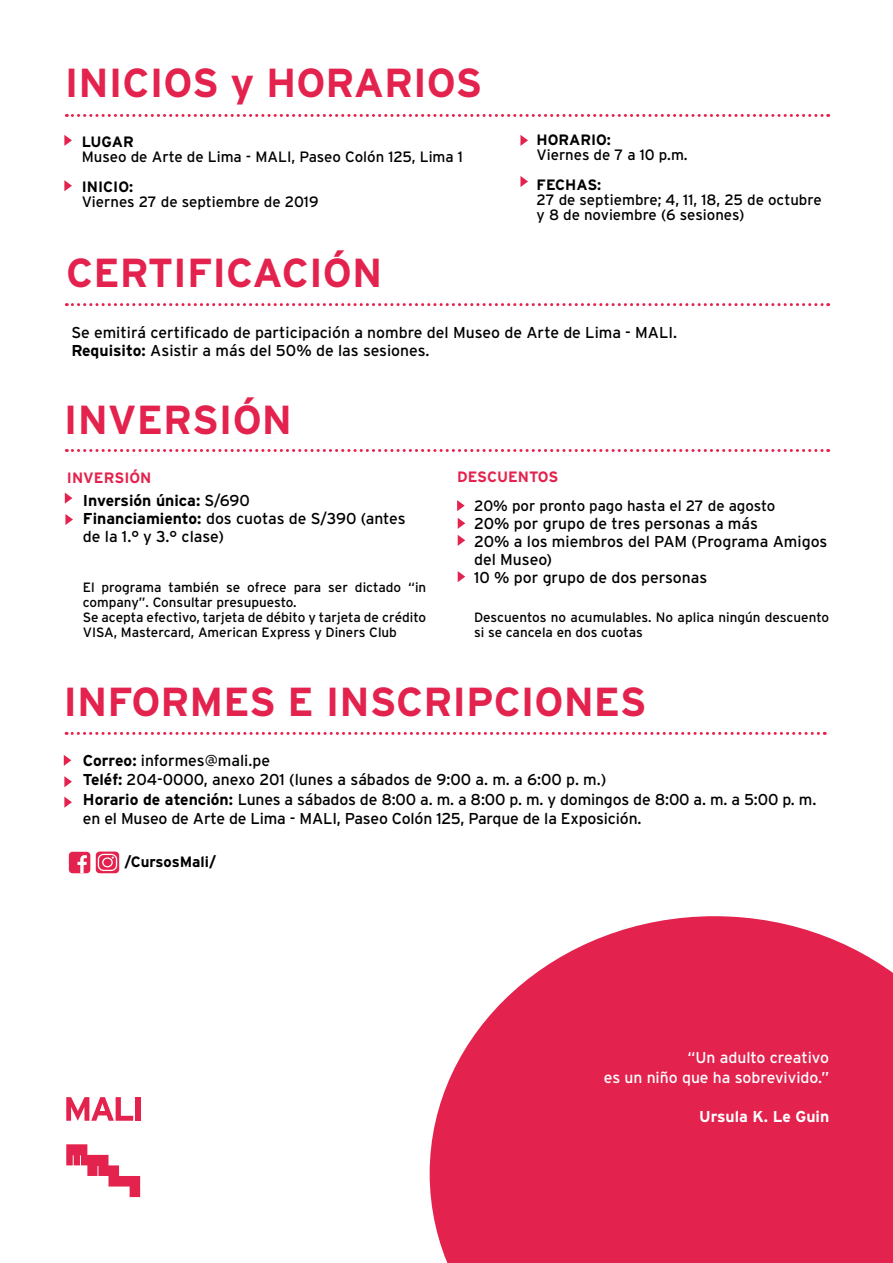
<style>
.page{position:relative;width:893px;height:1263px;background:#fff}
.page>*{position:absolute;margin:0;border:0;box-sizing:border-box;transform-origin:0 0}
.t1{font:700 40.5px "Interstate";color:#e3234e}
.t2{font:15.75px/18px "Interstate";color:#000}
.t3{font:15.75px/19.5px "Interstate";color:#fff;text-align:right}
.t4{font:700 15.75px "Interstate";color:#fff}
.t5{font:15px/15px "Interstate";color:#000}
.t6{font:700 15px "Interstate";color:#000}
.t7{font:700 15px "Interstate";color:#e3234e}
.t8{font:13.5px/15px "Interstate";color:#000}
.s1{font-weight:700}
</style>
<div class="page">
<svg style="left:430px;top:916px;width:463px;height:347px;background:#e63d63"></svg>
<div style="left:135px;top:1097px;width:5px;height:24px;background:#e3234e"></div>
<svg style="left:66px;top:1097px;width:67px;height:24px"></svg>
<svg style="left:66px;top:1144px;width:74px;height:53px"></svg>
<svg style="left:65px;top:493px;width:7px;height:11px"></svg>
<svg style="left:64px;top:755px;width:7px;height:11px"></svg>
<svg style="left:457px;top:500px;width:8px;height:11px"></svg>
<svg style="left:65px;top:514px;width:8px;height:11px"></svg>
<svg style="left:64px;top:776px;width:8px;height:11px"></svg>
<svg style="left:458px;top:518px;width:7px;height:11px"></svg>
<svg style="left:458px;top:535px;width:7px;height:11px"></svg>
<svg style="left:458px;top:571px;width:7px;height:11px"></svg>
<svg style="left:64px;top:797px;width:8px;height:11px"></svg>
<svg style="left:66px;top:449px;width:763px;height:3px"></svg>
<svg style="left:66px;top:303px;width:763px;height:3px"></svg>
<svg style="left:66px;top:114px;width:763px;height:3px"></svg>
<svg style="left:66px;top:732px;width:759px;height:3px"></svg>
<div style="left:69px;top:852px;width:21px;height:21px;background:#e3234e;border-radius:4px"></div>
<svg style="left:78px;top:855px;width:9px;height:18px"></svg>
<svg style="left:96px;top:851px;width:23px;height:22px"></svg>
<svg style="left:98px;top:854px;width:19px;height:17px"></svg>
<svg style="left:520px;top:135px;width:8px;height:11px"></svg>
<svg style="left:64px;top:135px;width:8px;height:11px"></svg>
<svg style="left:520px;top:176px;width:8px;height:11px"></svg>
<svg style="left:64px;top:180px;width:8px;height:11px"></svg>
<h1 class="t1" style="left:65px;top:60px;width:419px">INICIOS y HORARIOS</h1>
<p class="t6" style="left:82px;top:134px;width:54px">LUGAR</p>
<p class="t5" style="left:82px;top:149px;width:383px">Museo de Arte de Lima - MALI, Paseo Colón 125, Lima 1</p>
<p class="t6" style="left:82px;top:179px;width:53px">INICIO:</p>
<p class="t5" style="left:82px;top:194px;width:238px">Viernes 27 de septiembre de 2019</p>
<h1 class="t1" style="left:66px;top:250px;width:317px">CERTIFICACIÓN</h1>
<p class="t2" style="left:71px;top:323px;width:607px">Se emitirá certificado de participación a nombre del Museo de Arte de Lima - MALI.<br><span class="s1">Requisito:</span> Asistir a más del 50% de las sesiones.</p>
<p class="t6" style="left:537px;top:131px;width:76px">HORARIO:</p>
<p class="t5" style="left:537px;top:147px;width:153px">Viernes de 7 a 10 p.m.</p>
<p class="t6" style="left:537px;top:176px;width:66px">FECHAS:</p>
<p class="t5" style="left:537px;top:192px;width:286px">27 de septiembre; 4, 11, 18, 25 de octubre y 8 de noviembre (6 sesiones)</p>
<h1 class="t1" style="left:64px;top:397px;width:230px">INVERSIÓN</h1>
<p class="t7" style="left:67px;top:469px;width:86px">INVERSIÓN</p>
<p class="t7" style="left:457px;top:468px;width:103px">DESCUENTOS</p>
<p class="t2" style="left:83px;top:491px;width:324px"><span class="s1">Inversión única:</span> S/690<br><span class="s1">Financiamiento:</span> dos cuotas de S/390 (antes de la 1.° y 3.° clase)</p>
<p class="t5" style="left:474px;top:498px;width:303px">20% por pronto pago hasta el 27 de agosto</p>
<p class="t2" style="left:474px;top:514px;width:355px">20% por grupo de tres personas a más<br>20% a los miembros del PAM (Programa Amigos del Museo)<br>10 % por grupo de dos personas</p>
<p class="t8" style="left:83px;top:580px;width:345px">El programa también se ofrece para ser dictado “in company”. Consultar presupuesto.<br>Se acepta efectivo, tarjeta de débito y tarjeta de crédito VISA, Mastercard, American Express y Diners Club</p>
<p class="t8" style="left:474px;top:610px;width:357px">Descuentos no acumulables. No aplica ningún descuento si se cancela en dos cuotas</p>
<h1 class="t1" style="left:64px;top:679px;width:584px">INFORMES E INSCRIPCIONES</h1>
<p class="t2" style="left:83px;top:750px;width:735px;line-height:19.5px"><span class="s1">Correo:</span> informes@mali.pe<br><span class="s1">Teléf:</span> 204-0000, anexo 201 (lunes a sábados de 9:00 a. m. a 6:00 p. m.)<br><span class="s1">Horario de atención:</span> Lunes a sábados de 8:00 a. m. a 8:00 p. m. y domingos de 8:00 a. m. a 5:00 p. m. en el Museo de Arte de Lima - MALI, Paseo Colón 125, Parque de la Exposición.</p>
<p class="t6" style="left:125px;top:853px;width:93px">/CursosMali/</p>
<p class="t3" style="left:604px;top:1048px;width:227px">“Un adulto creativo<br>es un niño que ha sobrevivido.”</p>
<p class="t4" style="left:699px;top:1107px;width:132px">Ursula K. Le Guin</p>
</div>
